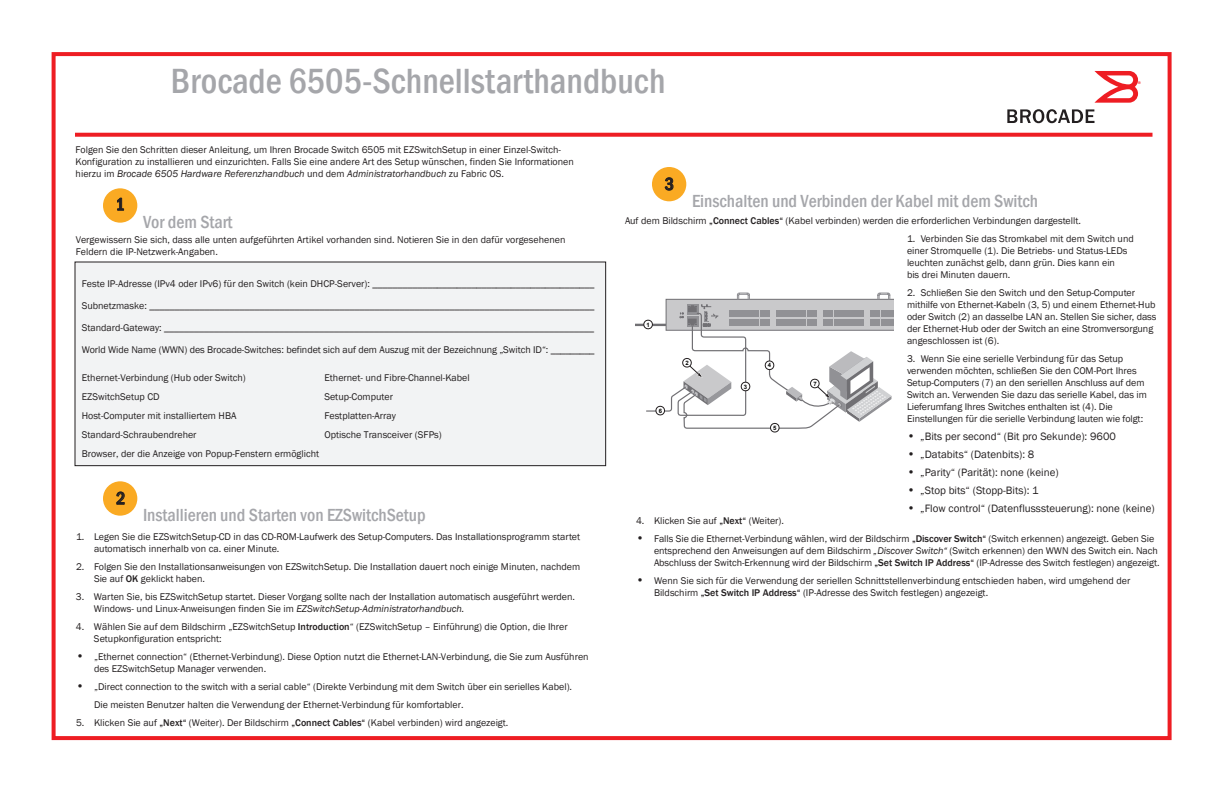
<style>
.page{position:relative;width:1224px;height:792px;background:#fff}
.page>*{position:absolute;margin:0;border:0;box-sizing:border-box;transform-origin:0 0}
.t1{font:500 condensed 36px "Franklin Gothic";color:#a5a6aa}
.t2{font:500 condensed 18px "Franklin Gothic";color:#a5a6aa}
.t3{font:500 condensed 18px "Franklin Gothic";color:#231f20}
.t4{font:11px "Franklin Gothic";color:#231f20}
.t5{font:10px/12px "Franklin Gothic";color:#231f20}
.t6{font:700 6px "Arial";color:#050504}
.t7{font:500 4px "Franklin Gothic";color:#ee1d23}
.s1{font-style:italic}
.s2{font-weight:500}
.s3{font-size:12px}
</style>
<div class="page">
<div style="left:52px;top:52px;width:1120px;height:688px;border:4px solid #ee1d23"></div>
<svg style="left:75px;top:133px;width:1077px;height:4px;background:#ef2c32"></svg>
<div style="left:75px;top:262px;width:531px;height:204px;background:#f2f3f4"></div>
<div style="left:75px;top:262px;width:531px;height:204px;border:1px solid #231f20"></div>
<div style="left:103px;top:188px;width:34px;height:35px;background:#faaa23;border-radius:50%"></div>
<svg style="left:117px;top:198px;width:7px;height:13px"></svg>
<div style="left:652px;top:167px;width:34px;height:34px;background:#faaa23;border-radius:50%"></div>
<svg style="left:665px;top:177px;width:8px;height:14px"></svg>
<div style="left:103px;top:481px;width:34px;height:35px;background:#faaa23;border-radius:50%"></div>
<svg style="left:116px;top:492px;width:9px;height:13px"></svg>
<svg style="left:1007px;top:109px;width:87px;height:14px"></svg>
<svg style="left:1094px;top:71px;width:44px;height:32px"></svg>
<hr style="left:636px;top:324px;width:30px;height:2px;background:#717074">
<svg style="left:643px;top:292px;width:251px;height:141px"></svg>
<h1 class="t1" style="left:171px;top:57px;width:496px">Brocade 6505-Schnellstarthandbuch</h1>
<p class="t5" style="left:76px;top:144px;width:500px">Folgen Sie den Schritten dieser Anleitung, um Ihren Brocade Switch 6505 mit EZSwitchSetup in einer Einzel-Switch-<br>Konfiguration zu installieren und einzurichten. Falls Sie eine andere Art des Setup wünschen, finden Sie Informationen hierzu im <span class="s1">Brocade 6505 Hardware Referenzhandbuch</span> und dem <span class="s1">Administratorhandbuch</span> zu Fabric OS.</p>
<h2 class="t3" style="left:665px;top:172px;width:11px">3</h2>
<h2 class="t3" style="left:116px;top:193px;width:11px">1</h2>
<h2 class="t2" style="left:692px;top:189px;width:348px">Einschalten und Verbinden der Kabel mit dem Switch</h2>
<p class="t7" style="left:1138px;top:80px;width:5px">®</p>
<h2 class="t2" style="left:143px;top:210px;width:91px">Vor dem Start</h2>
<p class="t5" style="left:76px;top:234px;width:491px">Vergewissern Sie sich, dass alle unten aufgeführten Artikel vorhanden sind. Notieren Sie in den dafür vorgesehenen<br>Feldern die IP-Netzwerk-Angaben.</p>
<p class="t5" style="left:82px;top:278px;width:514px">Feste IP-Adresse (IPv4 oder IPv6) für den Switch (kein DHCP-Server): _____________________________________________</p>
<p class="t5" style="left:82px;top:300px;width:514px">Subnetzmaske: _________________________________________________________________________________________</p>
<p class="t5" style="left:82px;top:322px;width:514px">Standard-Gateway: ______________________________________________________________________________________</p>
<p class="t5" style="left:82px;top:344px;width:514px">World Wide Name (WWN) des Brocade-Switches: befindet sich auf dem Auszug mit der Bezeichnung „Switch ID“: _________</p>
<p class="t5" style="left:82px;top:372px;width:166px">Ethernet-Verbindung (Hub oder Switch)</p>
<p class="t5" style="left:324px;top:372px;width:147px">Ethernet- und Fibre-Channel-Kabel</p>
<p class="t5" style="left:82px;top:391px;width:79px">EZSwitchSetup CD</p>
<p class="t5" style="left:324px;top:391px;width:70px">Setup-Computer</p>
<p class="t5" style="left:82px;top:410px;width:156px">Host-Computer mit installiertem HBA</p>
<p class="t5" style="left:324px;top:410px;width:73px">Festplatten-Array</p>
<p class="t5" style="left:82px;top:429px;width:116px">Standard-Schraubendreher</p>
<p class="t5" style="left:324px;top:429px;width:119px">Optische Transceiver (SFPs)</p>
<p class="t5" style="left:82px;top:448px;width:239px">Browser, der die Anzeige von Popup-Fenstern ermöglicht</p>
<h2 class="t3" style="left:116px;top:487px;width:11px">2</h2>
<p class="t5" style="left:94px;top:530px;width:488px;text-indent:-18px">1. Legen Sie die EZSwitchSetup-CD in das CD-ROM-Laufwerk des Setup-Computers. Das Installationsprogramm startet automatisch innerhalb von ca. einer Minute.</p>
<p class="t5" style="left:94px;top:560px;width:488px;text-indent:-18px">2. Folgen Sie den Installationsanweisungen von EZSwitchSetup. Die Installation dauert noch einige Minuten, nachdem<br>Sie auf <span class="s2">OK</span> geklickt haben.</p>
<p class="t5" style="left:94px;top:590px;width:483px;text-indent:-18px">3. Warten Sie, bis EZSwitchSetup startet. Dieser Vorgang sollte nach der Installation automatisch ausgeführt werden.<br>Windows- und Linux-Anweisungen finden Sie im <span class="s1">EZSwitchSetup-Administratorhandbuch.</span></p>
<p class="t5" style="left:94px;top:620px;width:475px;text-indent:-18px">4. Wählen Sie auf dem Bildschirm „EZSwitchSetup <span class="s2">Introduction</span>“ (EZSwitchSetup – Einführung) die Option, die Ihrer<br>Setupkonfiguration entspricht:</p>
<p class="t5" style="left:94px;top:650px;width:496px;text-indent:-18px"><span class="s3">•</span> „Ethernet connection“ (Ethernet-Verbindung). Diese Option nutzt die Ethernet-LAN-Verbindung, die Sie zum Ausführen des EZSwitchSetup Manager verwenden.</p>
<p class="t5" style="left:94px;top:677px;width:480px;line-height:18px;text-indent:-18px"><span class="s3">•</span> „Direct connection to the switch with a serial cable“ (Direkte Verbindung mit dem Switch über ein serielles Kabel).<br>Die meisten Benutzer halten die Verwendung der Ethernet-Verbindung für komfortabler.</p>
<p class="t5" style="left:76px;top:716px;width:434px">5. Klicken Sie auf <span class="s2">„Next“</span> (Weiter). Der Bildschirm <span class="s2">„Connect Cables“</span> (Kabel verbinden) wird angezeigt.</p>
<h2 class="t2" style="left:143px;top:503px;width:284px">Installieren und Starten von EZSwitchSetup</h2>
<p class="t5" style="left:625px;top:215px;width:458px">Auf dem Bildschirm <span class="s2">„Connect Cables“</span> (Kabel verbinden) werden die erforderlichen Verbindungen dargestellt.</p>
<p class="t5" style="left:907px;top:233px;width:228px">1. Verbinden Sie das Stromkabel mit dem Switch und einer Stromquelle (1). Die Betriebs- und Status-LEDs leuchten zunächst gelb, dann grün. Dies kann ein<br>bis drei Minuten dauern.</p>
<p class="t5" style="left:907px;top:287px;width:251px">2. Schließen Sie den Switch und den Setup-Computer mithilfe von Ethernet-Kabeln (3, 5) und einem Ethernet-Hub oder Switch (2) an dasselbe LAN an. Stellen Sie sicher, dass der Ethernet-Hub oder der Switch an eine Stromversorgung angeschlossen ist (6).</p>
<p class="t5" style="left:907px;top:353px;width:241px">3. Wenn Sie eine serielle Verbindung für das Setup verwenden möchten, schließen Sie den COM-Port Ihres Setup-Computers (7) an den seriellen Anschluss auf dem Switch an. Verwenden Sie dazu das serielle Kabel, das im Lieferumfang Ihres Switches enthalten ist (4). Die Einstellungen für die serielle Verbindung lauten wie folgt:</p>
<p class="t4" style="left:907px;top:430px;width:210px"><span class="s3">•</span> „Bits per second“ (Bit pro Sekunde): 9600</p>
<p class="t4" style="left:907px;top:448px;width:129px"><span class="s3">•</span> „Databits“ (Datenbits): 8</p>
<p class="t4" style="left:907px;top:466px;width:153px"><span class="s3">•</span> „Parity“ (Parität): none (keine)</p>
<p class="t4" style="left:907px;top:484px;width:133px"><span class="s3">•</span> „Stop bits“ (Stopp-Bits): 1</p>
<p class="t4" style="left:907px;top:502px;width:249px"><span class="s3">•</span> „Flow control“ (Datenflusssteuerung): none (keine)</p>
<p class="t6" style="left:647px;top:321px;width:5px">1</p>
<p class="t6" style="left:686px;top:359px;width:5px">2</p>
<p class="t6" style="left:768px;top:361px;width:5px">4</p>
<p class="t6" style="left:813px;top:380px;width:5px">7</p>
<p class="t6" style="left:744px;top:383px;width:5px">3</p>
<p class="t6" style="left:659px;top:407px;width:5px">6</p>
<p class="t6" style="left:773px;top:424px;width:5px">5</p>
<p class="t5" style="left:636px;top:514px;width:149px">4. Klicken Sie auf <span class="s2">„Next“</span> (Weiter).</p>
<p class="t5" style="left:654px;top:532px;width:507px;text-indent:-18px"><span class="s3">•</span> Falls Sie die Ethernet-Verbindung wählen, wird der Bildschirm <span class="s2">„Discover Switch“</span> (Switch erkennen) angezeigt. Geben Sie entsprechend den Anweisungen auf dem Bildschirm <span class="s1">„Discover Switch“</span> (Switch erkennen) den WWN des Switch ein. Nach<br>Abschluss der Switch-Erkennung wird der Bildschirm <span class="s2">„Set Switch IP Address“</span> (IP-Adresse des Switch festlegen) angezeigt.</p>
<p class="t5" style="left:654px;top:574px;width:478px;text-indent:-18px"><span class="s3">•</span> Wenn Sie sich für die Verwendung der seriellen Schnittstellenverbindung entschieden haben, wird umgehend der<br>Bildschirm <span class="s2">„Set Switch IP Address“</span> (IP-Adresse des Switch festlegen) angezeigt.</p>
</div>
